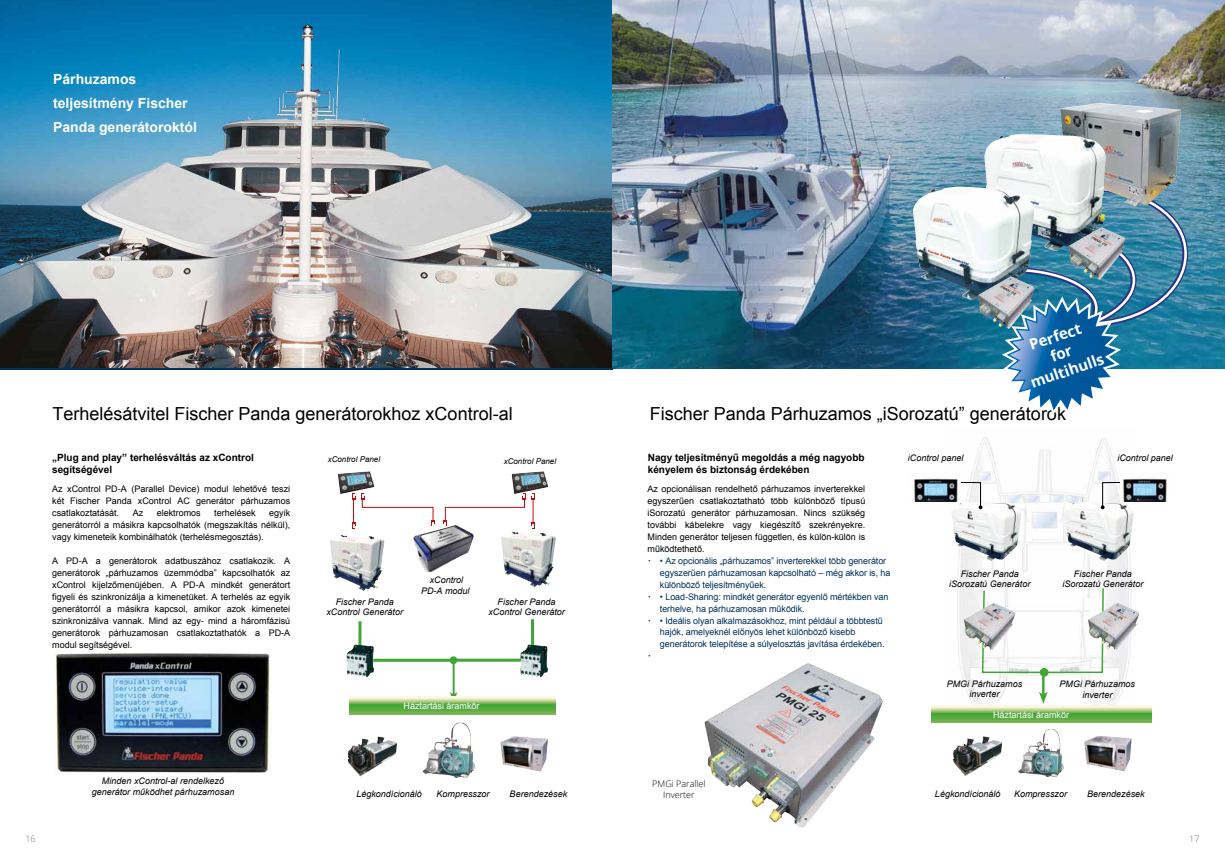
<style>
.page{position:relative;width:1225px;height:859px;background:#fff}
.page>*{position:absolute;margin:0;border:0;box-sizing:border-box;transform-origin:0 0}
.t1{font:18px "Arial";color:#000}
.t2{font:700 15px/18px "Open Sans";color:#fff;text-align:center}
.t3{font:700 14px/24px "Arial";color:#fff}
.t4{font:700 10px/12px "Arial";color:#000}
.t5{font:9px/12px "Arial";color:#000;text-align:justify}
.t6{font:9px/11.8px "Arial";letter-spacing:-.01em;color:#00305d}
.t7{font:italic 9px/10.5px "Arial";color:#000;text-align:center}
.t8{font:9px "Arial";color:#fff}
.t9{font:300 9px/10.8px "Open Sans";color:#000;text-align:center}
.t10{font:300 9px "Open Sans";color:#777776}
.t11{font:300 9px "Open Sans";color:#00305d}
.t12{font:italic 8px "Arial";color:#000}
.s1{font-family:"Open Sans";font-weight:300}
</style>
<div class="page">
<img style="left:0;top:0;width:1225px;height:369px">
<svg style="left:367px;top:737px;width:11px;height:8px"></svg>
<svg style="left:972px;top:737px;width:11px;height:7px"></svg>
<img style="left:423px;top:722px;width:52px;height:56px">
<img style="left:1018px;top:729px;width:46px;height:48px">
<img style="left:500px;top:736px;width:14px;height:28px">
<img style="left:1084px;top:736px;width:13px;height:26px">
<img style="left:346px;top:644px;width:11px;height:32px">
<img style="left:945px;top:440px;width:191px;height:265px">
<img style="left:512px;top:471px;width:31px;height:3px">
<img style="left:501px;top:531px;width:12px;height:44px">
<svg style="left:357px;top:619px;width:178px;height:77px"></svg>
<img style="left:54px;top:651px;width:217px;height:122px">
<svg style="left:932px;top:705px;width:219px;height:18px;background:#8cc06e"></svg>
<svg style="left:349px;top:696px;width:206px;height:18px;background:#8bc06e"></svg>
<svg style="left:977px;top:182px;width:214px;height:258px"></svg>
<img style="left:1060px;top:103px;width:121px;height:104px">
<img style="left:984px;top:134px;width:121px;height:117px">
<img style="left:912px;top:187px;width:119px;height:113px">
<img style="left:1068px;top:227px;width:57px;height:53px">
<img style="left:978px;top:276px;width:56px;height:53px">
<img style="left:704px;top:663px;width:178px;height:164px">
<img style="left:951px;top:502px;width:70px;height:59px">
<img style="left:1063px;top:502px;width:70px;height:59px">
<img style="left:330px;top:535px;width:12px;height:44px">
<img style="left:519px;top:644px;width:29px;height:33px">
<hr style="left:0;top:368px;width:612px;height:1px;background:#00305d">
<img style="left:413px;top:528px;width:42px;height:20px">
<svg style="left:981px;top:587px;width:123px;height:87px"></svg>
<svg style="left:955px;top:481px;width:27px;height:28px"></svg>
<svg style="left:1100px;top:481px;width:30px;height:28px"></svg>
<hr style="left:1042px;top:675px;width:2px;height:21px;background:#3fa535">
<svg style="left:1039px;top:692px;width:8px;height:12px"></svg>
<div style="left:1039px;top:668px;width:9px;height:9px;background:#3fa535;border-radius:50%"></div>
<img style="left:914px;top:472px;width:46px;height:29px">
<img style="left:1120px;top:472px;width:47px;height:29px">
<img style="left:1088px;top:603px;width:51px;height:47px">
<img style="left:964px;top:603px;width:51px;height:47px">
<img style="left:339px;top:471px;width:30px;height:3px">
<svg style="left:352px;top:493px;width:83px;height:35px"></svg>
<svg style="left:443px;top:493px;width:92px;height:35px"></svg>
<h3 class="t3" style="left:53px;top:68px;width:145px">Párhuzamos teljesítmény Fischer<br>Panda generátoroktól</h3>
<h2 class="t2" style="left:1016px;top:340px;width:78px;rotate:-19deg">Perfect for multihulls</h2>
<h1 class="t1" style="left:52px;top:402px;width:462px">Terhelésátvitel Fischer Panda generátorokhoz xControl-al</h1>
<p class="t4" style="left:52px;top:451px;width:203px">„Plug and play” terhelésváltás az xControl segítségével</p>
<p class="t5" style="left:52px;top:483px;width:239px">Az xControl PD-A (Parallel Device) modul lehetővé teszi két Fischer Panda xControl AC generátor párhuzamos csatlakoztatását.</p>
<h1 class="t1" style="left:649px;top:402px;width:418px">Fischer Panda Párhuzamos „iSorozatú” generátorok</h1>
<p class="t4" style="left:648px;top:451px;width:218px">Nagy teljesítményű megoldás a még nagyobb kényelem és biztonság érdekében</p>
<p class="t5" style="left:647px;top:483px;width:219px">Az opcionálisan rendelhető párhuzamos inverterekkel egyszerűen csatlakoztatható több különböző típusú iSorozatú generátor párhuzamosan. Nincs szükség további kábelekre vagy kiegészítő szekrényekre.<br>Minden generátor teljesen független, és külön-külön is működtethető.</p>
<p class="t6" style="left:660px;top:555px;width:232px;text-indent:-12px"><span class="s1">•</span> • Az opcionális „párhuzamos” inverterekkel több generátor egyszerűen párhuzamosan kapcsolható – még akkor is, ha különböző teljesítményűek.</p>
<p class="t6" style="left:660px;top:591px;width:230px;text-indent:-12px"><span class="s1">•</span> • Load-Sharing: mindkét generátor egyenlő mértékben van terhelve, ha párhuzamosan működik.</p>
<p class="t6" style="left:660px;top:615px;width:226px;text-indent:-12px"><span class="s1">•</span> • Ideális olyan alkalmazásokhoz, mint például a többtestű hajók, amelyeknél előnyös lehet különböző kisebb generátorok telepítése a súlyelosztás javítása érdekében.</p>
<p class="t11" style="left:648px;top:650px;width:5px">•</p>
<p class="t12" style="left:328px;top:454px;width:54px">xControl Panel</p>
<p class="t7" style="left:908px;top:452px;width:57px">iControl panel</p>
<p class="t12" style="left:504px;top:456px;width:54px">xControl Panel</p>
<p class="t7" style="left:1117px;top:453px;width:57px">iControl panel</p>
<p class="t5" style="left:133px;top:507px;width:12px">Az</p>
<p class="t5" style="left:157px;top:507px;width:46px">elektromos</p>
<p class="t5" style="left:214px;top:507px;width:43px">terhelések</p>
<p class="t5" style="left:52px;top:507px;width:239px;text-indent:217px">egyik generátorról a másikra kapcsolhatók (megszakítás nélkül), vagy kimeneteik kombinálhatók (terhelésmegosztás).</p>
<p class="t5" style="left:52px;top:555px;width:239px">A PD-A a generátorok adatbuszához csatlakozik. A generátorok „párhuzamos üzemmódba” kapcsolhatók az xControl kijelzőmenüjében. A PD-A mindkét generátort figyeli és szinkronizálja a kimenetüket. A terhelés az egyik generátorról a másikra kapcsol, amikor azok kimenetei szinkronizálva vannak. Mind az egy- mind a háromfázisú generátorok párhuzamosan csatlakoztathatók a PD-A modul segítségével.</p>
<p class="t7" style="left:949px;top:568px;width:83px">Fischer Panda iSorozatú Generátor</p>
<p class="t7" style="left:1062px;top:568px;width:83px">Fischer Panda iSorozatú Generátor</p>
<p class="t7" style="left:421px;top:575px;width:50px;line-height:10.8px">xControl<br>PD-A modul</p>
<p class="t7" style="left:326px;top:597px;width:78px">Fischer Panda xControl Generátor</p>
<p class="t7" style="left:488px;top:597px;width:78px">Fischer Panda xControl Generátor</p>
<p class="t7" style="left:92px;top:775px;width:144px;line-height:10.8px">Minden xControl-al rendelkező generátor működhet párhuzamosan</p>
<p class="t8" style="left:403px;top:700px;width:78px">Háztartási áramkör</p>
<p class="t7" style="left:946px;top:678px;width:77px;line-height:10.8px">PMGi Párhuzamos inverter</p>
<p class="t7" style="left:1059px;top:679px;width:77px;line-height:10.8px">PMGi Párhuzamos inverter</p>
<p class="t8" style="left:993px;top:709px;width:78px">Háztartási áramkör</p>
<p class="t9" style="left:652px;top:778px;width:55px">PMGi Parallel<br>Inverter</p>
<p class="t7" style="left:356px;top:789px;width:67px">Légkondícionáló</p>
<p class="t7" style="left:436px;top:789px;width:55px">Kompresszor</p>
<p class="t7" style="left:509px;top:789px;width:59px">Berendezések</p>
<p class="t7" style="left:935px;top:789px;width:67px">Légkondícionáló</p>
<p class="t7" style="left:1014px;top:789px;width:55px">Kompresszor</p>
<p class="t7" style="left:1087px;top:789px;width:59px">Berendezések</p>
<p class="t10" style="left:26px;top:832px;width:12px">16</p>
<p class="t10" style="left:1189px;top:832px;width:12px">17</p>
</div>
